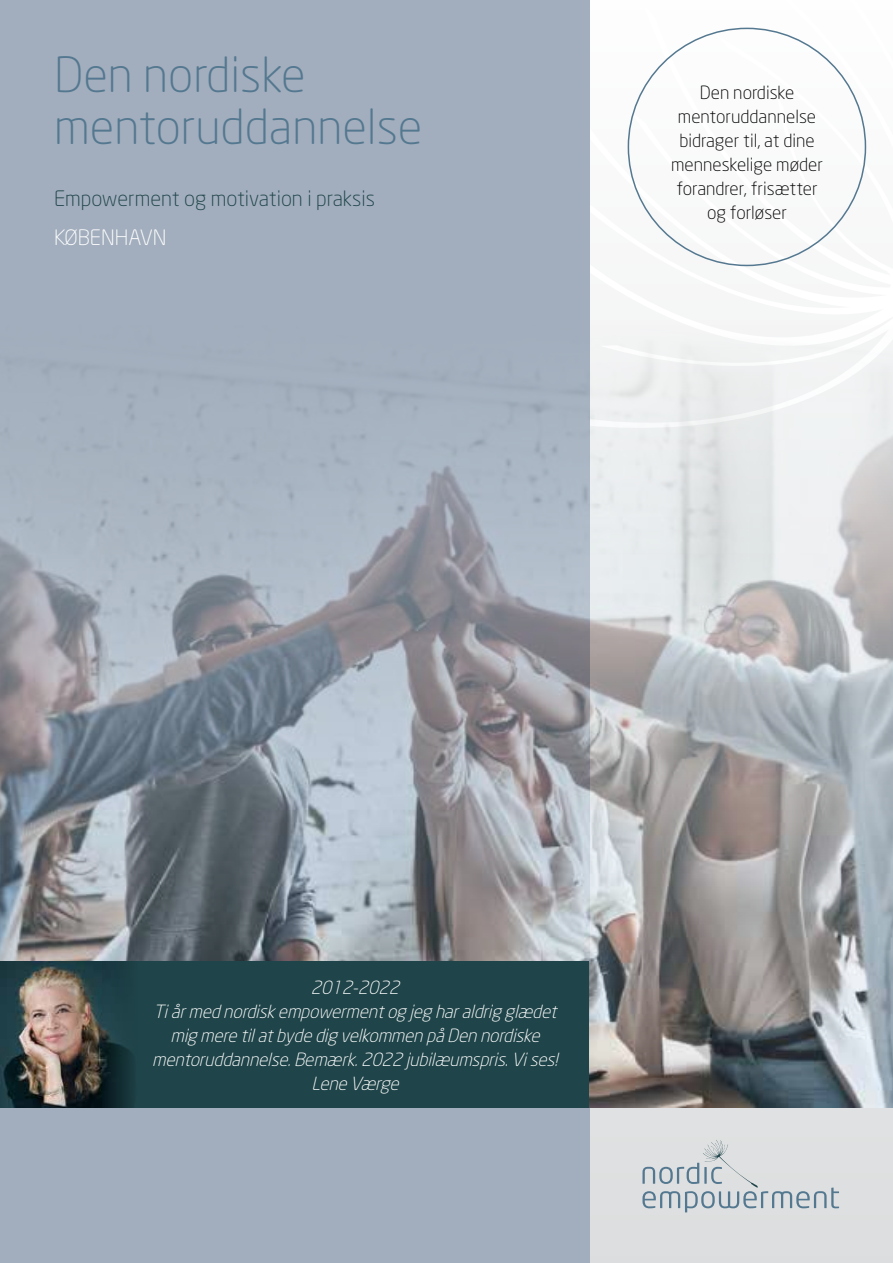
<style>
.page{position:relative;width:893px;height:1263px;background:#fff}
.page>*{position:absolute;margin:0;border:0;box-sizing:border-box;transform-origin:0 0}
.t1{font:300 48px/51.8px "Neo Sans";color:#547890}
.t2{font:300 21px "Neo Sans";color:#1f4449}
.t3{font:300 21px "Neo Sans";color:#fff}
.t4{font:italic 300 18px/24px "Neo Sans";color:#fff;text-align:center}
.t5{font:300 18px/24px "Neo Sans";color:#000;text-align:center}
</style>
<div class="page">
<svg style="left:589px;top:0;width:304px;height:1263px"></svg>
<div style="left:0;top:0;width:589px;height:1263px;background:#a2aebd"></div>
<svg style="left:642px;top:1139px;width:197px;height:73px;background:#ced3d7"></svg>
<img style="left:0;top:325px;width:893px;height:782px">
<div style="left:0;top:961px;width:589px;height:146px;background:#1f4449"></div>
<img style="left:0;top:961px;width:132px;height:146px">
<h1 class="t1" style="left:54px;top:49px;width:370px">Den nordiske mentoruddannelse</h1>
<p class="t2" style="left:54px;top:186px;width:323px">Empowerment og motivation i praksis</p>
<p class="t3" style="left:54px;top:225px;width:114px">KØBENHAVN</p>
<p class="t5" style="left:671px;top:81px;width:153px">Den nordiske mentoruddannelse bidrager til, at dine menneskelige møder forandrer, frisætter og forløser</p>
<p class="t4" style="left:152px;top:975px;width:412px">2012-2022<br>Tiårmednordiskempowermentog jeg haraldrig glædet mig meretilatbydedig velkommenpåDennordiske mentoruddannelse.Bemærk.2022 jubilæumspris.Vises!<br>LeneVærge</p>
</div>
